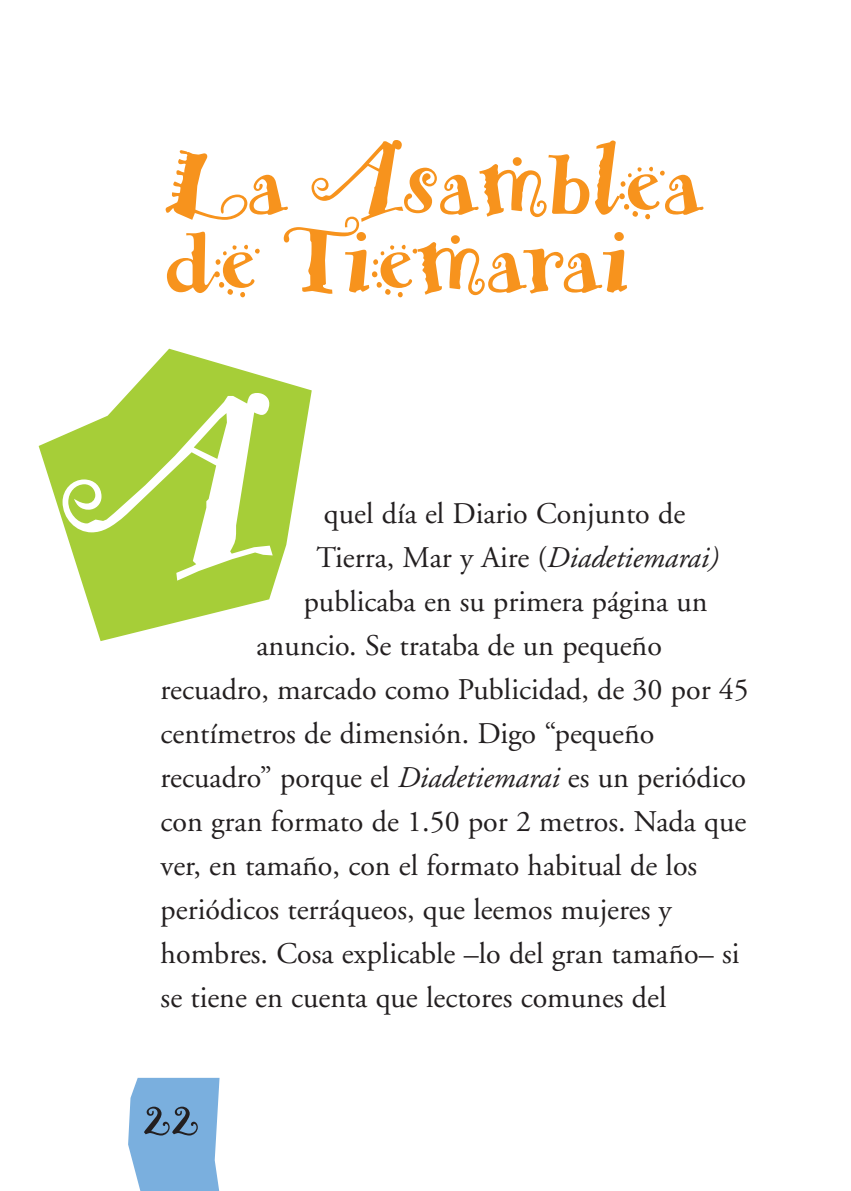
<style>
.page{position:relative;width:851px;height:1191px;background:#fff}
.page>*{position:absolute;margin:0;border:0;box-sizing:border-box;transform-origin:0 0}
.t1{font:228.8px "Remedy Double";color:#fff}
.t2{font:99.8px/78px "Remedy Double";letter-spacing:-.04em;color:#f7931d}
.t3{font:60px "Remedy Double";color:#231f20}
.t4{font:30px "Adobe Garamond";color:#231f20}
.s1{font-style:italic}
</style>
<div class="page">
<svg style="left:128px;top:1077px;width:92px;height:114px"></svg>
<svg style="left:39px;top:349px;width:273px;height:292px;fill:#a6ce38"></svg>
<p class="t2" style="left:164px;top:157px;width:542px">La Asamblea de Tiemarai</p>
<p class="t1" style="left:62px;top:421px;width:217px">A</p>
<p class="t4" style="left:324px;top:501px;width:363px">quel día el Diario Conjunto de</p>
<p class="t4" style="left:316px;top:545px;width:403px">Tierra, Mar y Aire (<span class="s1">Diadetiemarai)</span></p>
<p class="t4" style="left:304px;top:589px;width:405px">publicaba en su primera página un</p>
<p class="t4" style="left:256px;top:633px;width:407px">anuncio. Se trataba de un pequeño</p>
<p class="t4" style="left:161px;top:677px;width:589px">recuadro, marcado como Publicidad, de 30 por 45</p>
<p class="t4" style="left:161px;top:721px;width:495px">centímetros de dimensión. Digo “pequeño</p>
<p class="t4" style="left:161px;top:765px;width:587px">recuadro” porque el <span class="s1">Diadetiemarai</span> es un periódico</p>
<p class="t4" style="left:161px;top:809px;width:587px">con gran formato de 1.50 por 2 metros. Nada que</p>
<p class="t4" style="left:161px;top:853px;width:538px">ver, en tamaño, con el formato habitual de los</p>
<p class="t4" style="left:161px;top:897px;width:512px">periódicos terráqueos, que leemos mujeres y</p>
<p class="t4" style="left:161px;top:941px;width:580px">hombres. Cosa explicable –lo del gran tamaño– si</p>
<p class="t4" style="left:161px;top:985px;width:507px">se tiene en cuenta que lectores comunes del</p>
<p class="t3" style="left:143px;top:1097px;width:58px">22</p>
</div>
